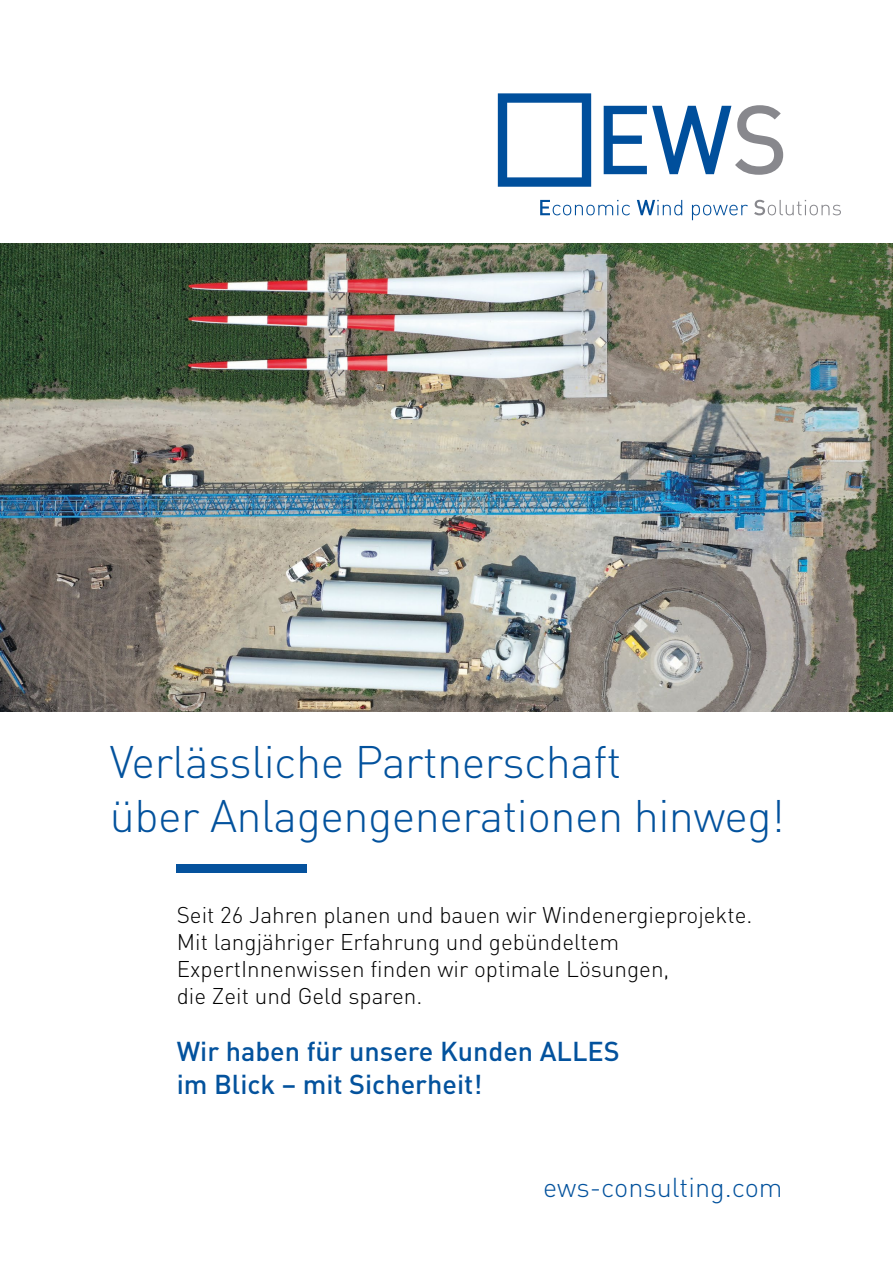
<style>
.page{position:relative;width:893px;height:1263px;background:#fff}
.page>*{position:absolute;margin:0;border:0;box-sizing:border-box;transform-origin:0 0}
.t1{font:300 45px/54px "DIN Pro";letter-spacing:-.01em;color:#03529d}
.t2{font:500 27px/32.4px "DIN Pro";color:#03529d}
.t3{font:300 27px "DIN Pro";color:#03529d}
.t4{font:300 22.5px/27px "DIN Pro";color:#000}
</style>
<div class="page">
<svg style="left:498px;top:93px;width:93px;height:94px"></svg>
<svg style="left:604px;top:105px;width:179px;height:70px"></svg>
<svg style="left:540px;top:200px;width:90px;height:15px"></svg>
<svg style="left:637px;top:200px;width:45px;height:15px"></svg>
<svg style="left:692px;top:205px;width:56px;height:15px"></svg>
<svg style="left:754px;top:200px;width:87px;height:15px"></svg>
<img style="left:177px;top:865px;width:130px;height:8px">
<img style="left:0;top:244px;width:893px;height:468px">
<h1 class="t1" style="left:110px;top:731px;width:676px">Verlässliche Partnerschaft<br>über Anlagengenerationen hinweg!</h1>
<p class="t4" style="left:177px;top:900px;width:577px">Seit 26 Jahren planen und bauen wir Windenergieprojekte.<br>Mit langjähriger Erfahrung und gebündeltem ExpertInnenwissen finden wir optimale Lösungen,<br>die Zeit und Geld sparen.</p>
<p class="t2" style="left:177px;top:1032px;width:445px">Wir haben für unsere Kunden ALLES im Blick – mit Sicherheit!</p>
<p class="t3" style="left:543px;top:1166px;width:241px">ews-consulting.com</p>
</div>
